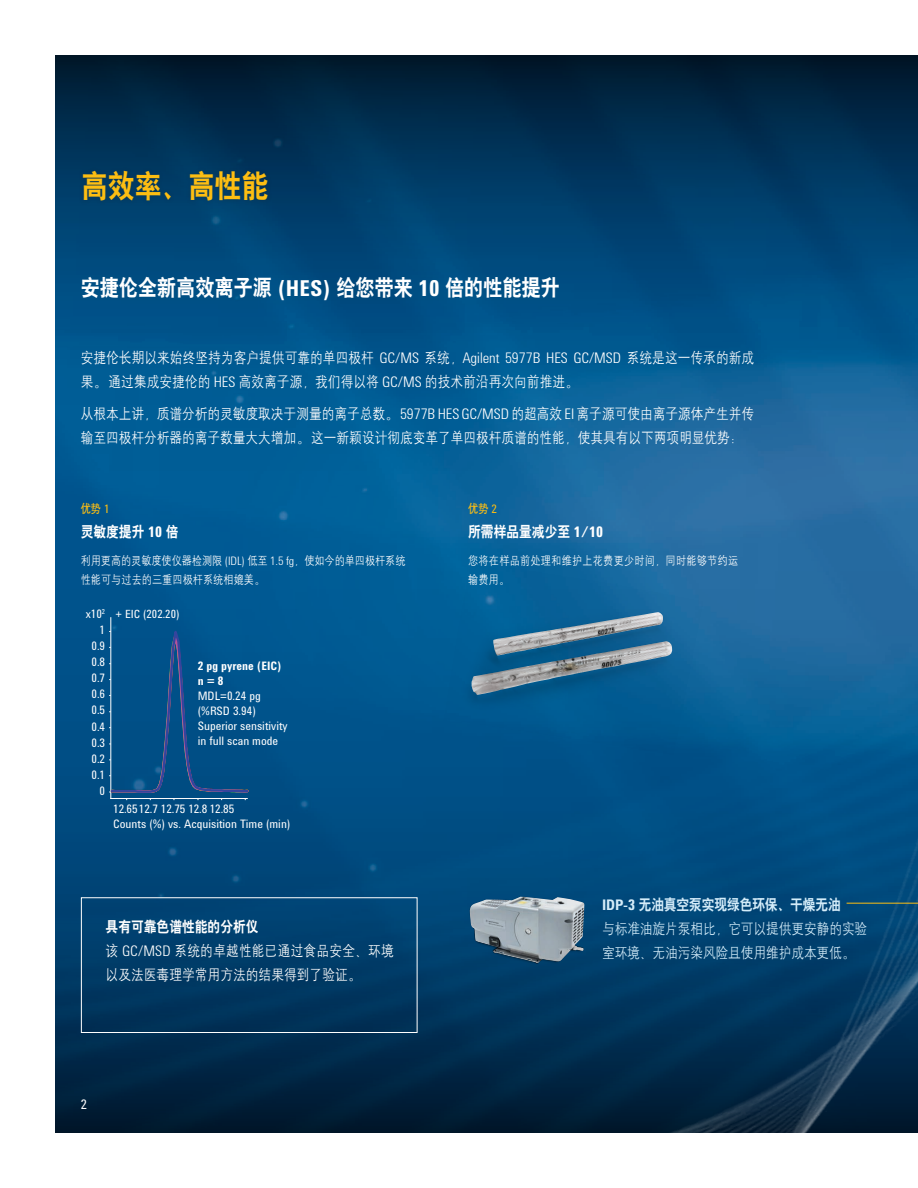
<style>
.page{position:relative;width:918px;height:1188px;background:#fff}
.page>*{position:absolute;margin:0;border:0;box-sizing:border-box;transform-origin:0 0}
.t1{font:31.5px "H Yb 2 gj";color:#fdbe12;scale:.85 1}
.t2{font:22.5px "H Yb 2 gj";color:#fff;scale:.85 1}
.t3{font:15px/24px "H Yg 2 gj";color:#fff;scale:.85 1}
.t4{font:15px/24px "H Yg 2 gj";letter-spacing:-.01em;color:#d4ecf9;scale:.85 1}
.t5{font:15px "H Yb 2 gj";color:#fff;scale:.85 1}
.t6{font:15px "H Yb 2 gj";letter-spacing:-.01em;color:#d4ecf9;scale:.85 1}
.t7{font:13.5px "Agilent Condensed CFF";color:#fff}
.t8{font:12px/16.2px "Agilent Condensed CFF";color:#fff}
.t9{font:12px/19.5px "H Yg 2 gj";color:#fff;scale:.85 1}
.t10{font:12px/19.5px "H Yg 2 gj";letter-spacing:.02em;color:#fff;scale:.85 1}
.t11{font:700 12px/15px "Agilent Condensed CFF";color:#fff}
.t12{font:12px "H Yb 1 gj";color:#fdbe12;scale:.85 1}
.t13{font:11.7px "Agilent Condensed CFF";color:#fff}
.s1{font-family:"Agilent Condensed CFF";font-weight:700}
.s2{font-family:"Agilent Condensed CFF";font-weight:300}
.s3{font-family:"Agilent Condensed CFF"}
</style>
<div class="page">
<img style="left:55px;top:55px;width:351px;height:716px">
<div style="left:55px;top:771px;width:863px;height:362px;background:linear-gradient(to bottom,#005591,#001e38)"></div>
<img style="left:406px;top:55px;width:512px;height:1078px">
<img style="left:444px;top:562px;width:259px;height:193px">
<img style="left:471px;top:612px;width:202px;height:83px">
<img style="left:464px;top:889px;width:134px;height:92px">
<img style="left:468px;top:897px;width:116px;height:67px">
<hr style="left:110px;top:618px;width:1px;height:181px;background:#fff">
<svg style="left:109px;top:621px;width:141px;height:179px;background:#065189"></svg>
<div style="left:78px;top:166px;width:195px;height:40px;background:#231f20;opacity:.25"></div>
<div style="left:81px;top:897px;width:336px;height:136px;border:1px solid #fff"></div>
<svg style="left:846px;top:876px;width:72px;height:28px;background:#0a4f79"></svg>
<h1 class="t1" style="left:81px;top:170px;width:222px">高效率、高性能</h1>
<h2 class="t2" style="left:81px;top:276px;width:565px">安捷伦全新高效离子源 <span class="s1">(HES)</span> 给您带来 <span class="s1">10</span> 倍的性能提升</h2>
<p class="t3" style="left:81px;top:345px;width:794px">安捷伦长期以来始终坚持为客户提供可靠的单四极杆 <span class="s2">GC/MS</span> 系统，<span class="s2">Agilent 5977B HES GC/MSD</span> 系统是这一传承的新成果。通过集成安捷伦的 <span class="s2">HES</span> 高效离子源，我们得以将 <span class="s2">GC/MS</span> 的技术前沿再次向前推进。</p>
<p class="t3" style="left:81px;top:402px;width:794px">从根本上讲，质谱分析的灵敏度取决于测量的离子总数。<span class="s2">5977B HES GC/MSD</span> 的超高效 <span class="s2">EI</span> 离子源可使由离子源体产生并传输至四极杆分析器的离子数量大大增加。这一新颖设计彻底变革了单四极杆质谱的性能，使其具有以下两项明显优势：</p>
<p class="t12" style="left:81px;top:502px;width:36px">优势 <span class="s3">1</span></p>
<p class="t5" style="left:81px;top:524px;width:117px">灵敏度提升 <span class="s1">10</span> 倍</p>
<p class="t9" style="left:81px;top:550px;width:384px">利用更高的灵敏度使仪器检测限 <span class="s2">(IDL)</span> 低至 <span class="s2">1.5 fg</span>，使如今的单四极杆系统性能可与过去的三重四极杆系统相媲美。</p>
<p class="t8" style="left:86px;top:605px;width:21px;text-align:right">x10<sup>2<br></sup>1<br>0.9<br>0.8<br>0.7<br>0.6<br>0.5<br>0.4<br>0.3<br>0.2<br>0.1<br>0</p>
<p class="t13" style="left:116px;top:605px;width:65px">+ EIC (202.20)</p>
<p class="t8" style="left:113px;top:801px;width:179px;line-height:14.9px">12.65 12.7 12.75 12.8 12.85<br>Counts (%) vs. Acquisition Time (min)</p>
<p class="t11" style="left:198px;top:658px;width:85px">2 pg pyrene (EIC) n = 8</p>
<p class="t8" style="left:198px;top:688px;width:91px;line-height:15px">MDL=0.24 pg (%RSD 3.94)<br>Superior sensitivity in full scan mode</p>
<p class="t5" style="left:106px;top:919px;width:182px">具有可靠色谱性能的分析仪</p>
<p class="t3" style="left:106px;top:939px;width:341px">该 <span class="s2">GC/MSD</span> 系统的卓越性能已通过食品安全、环境以及法医毒理学常用方法的结果得到了验证。</p>
<p class="t7" style="left:81px;top:1095px;width:8px">2</p>
<p class="t12" style="left:468px;top:502px;width:36px">优势 <span class="s3">2</span></p>
<p class="t5" style="left:468px;top:524px;width:160px">所需样品量减少至 <span class="s1">1/10</span></p>
<p class="t10" style="left:468px;top:550px;width:319px">您将在样品前处理和维护上花费更少时间，同时能够节约运输费用。</p>
<p class="t6" style="left:602px;top:897px;width:282px"><span class="s1">IDP-3</span> 无油真空泵实现绿色环保、干燥无油</p>
<p class="t4" style="left:602px;top:917px;width:314px">与标准油旋片泵相比，它可以提供更安静的实验室环境、无油污染风险且使用维护成本更低。</p>
</div>
